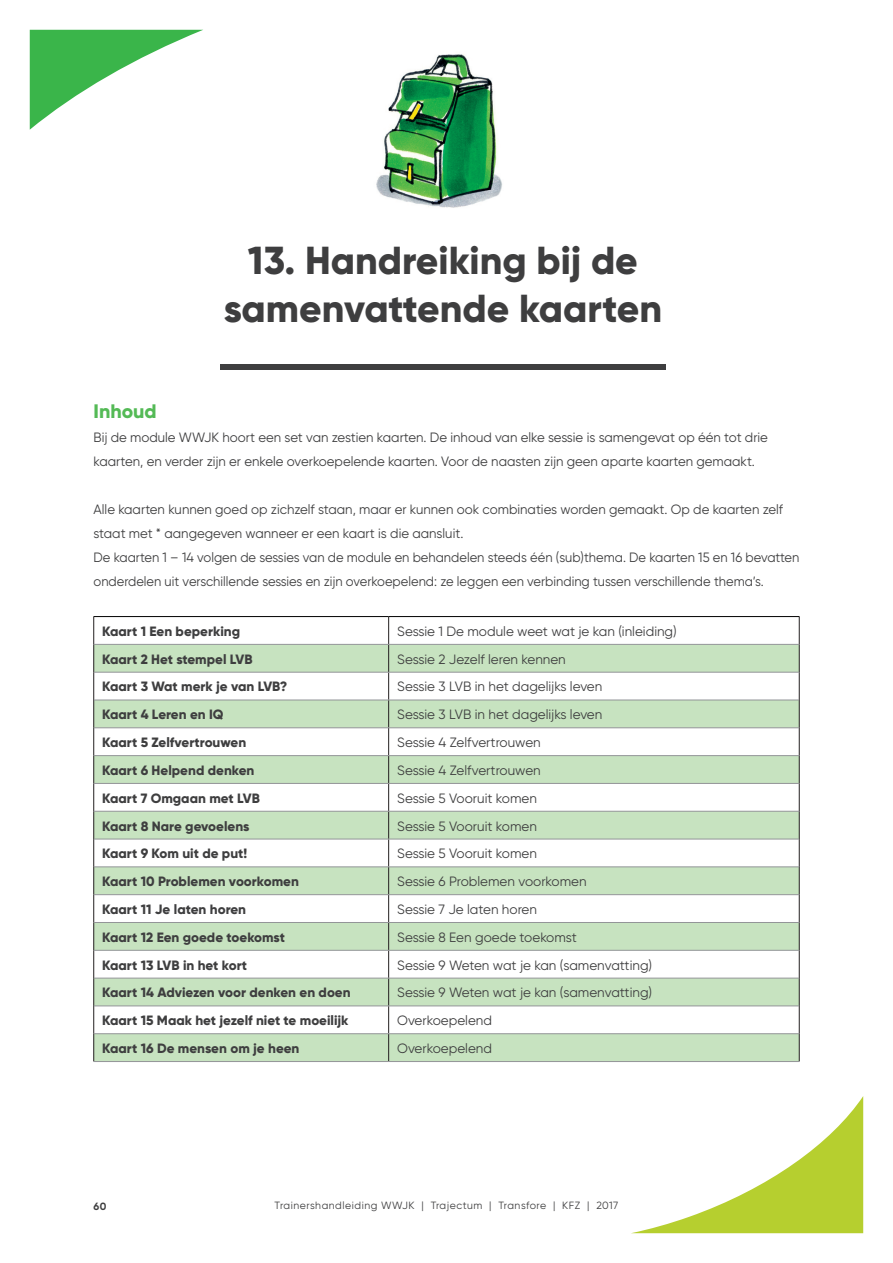
<style>
.page{position:relative;width:893px;height:1263px;background:#fff}
.page>*{position:absolute;margin:0;border:0;box-sizing:border-box;transform-origin:0 0}
.TITEL_-_pagina{font:800 39px/48px "Gilroy";color:#3e3e3f;text-align:center}
.SUBKOP_-_groen{font:800 19.5px "Gilroy";color:#54ba56}
.BODYTEKST{font:13.5px/24px "Gilroy";color:#3e3e3f}
.t1{font:800 13.5px "Gilroy";color:#3e3e3f}
.BODYTEKST-2{font:13.5px/24px "Gilroy";color:#3e3e3f;scale:.96 1}
.t2{font:10.5px "Gilroy";letter-spacing:.05em;color:#3e3e3f}
.t3{font:700 10.5px "Gilroy";color:#3e3e3f}
</style>
<div class="page">
<svg style="left:30px;top:30px;width:173px;height:100px"></svg>
<svg style="left:632px;top:1096px;width:231px;height:137px"></svg>
<div style="left:220px;top:364px;width:446px;height:6px;background:#3e3e3f"></div>
<svg style="left:94px;top:617px;width:705px;height:27px"></svg>
<svg style="left:94px;top:645px;width:705px;height:416px;fill:#c7e3c0"></svg>
<svg style="left:799px;top:617px;width:1px;height:444px"></svg>
<svg style="left:93px;top:617px;width:1px;height:444px"></svg>
<svg style="left:388px;top:617px;width:1px;height:444px"></svg>
<hr style="left:94px;top:616px;width:295px;height:1px;background:#000">
<hr style="left:389px;top:616px;width:410px;height:1px;background:#000">
<hr style="left:94px;top:644px;width:295px;height:1px;background:#939598">
<hr style="left:389px;top:644px;width:410px;height:1px;background:#939598">
<hr style="left:94px;top:672px;width:295px;height:1px;background:#939598">
<hr style="left:389px;top:672px;width:410px;height:1px;background:#939598">
<hr style="left:94px;top:700px;width:295px;height:1px;background:#939598">
<hr style="left:389px;top:700px;width:410px;height:1px;background:#939598">
<hr style="left:94px;top:727px;width:295px;height:1px;background:#939598">
<hr style="left:389px;top:727px;width:410px;height:1px;background:#939598">
<hr style="left:94px;top:755px;width:295px;height:1px;background:#939598">
<hr style="left:389px;top:755px;width:410px;height:1px;background:#939598">
<hr style="left:94px;top:783px;width:295px;height:1px;background:#939598">
<hr style="left:389px;top:783px;width:410px;height:1px;background:#939598">
<hr style="left:94px;top:811px;width:295px;height:1px;background:#939598">
<hr style="left:389px;top:811px;width:410px;height:1px;background:#939598">
<hr style="left:94px;top:839px;width:295px;height:1px;background:#939598">
<hr style="left:389px;top:839px;width:410px;height:1px;background:#939598">
<hr style="left:94px;top:867px;width:295px;height:1px;background:#939598">
<hr style="left:389px;top:867px;width:410px;height:1px;background:#939598">
<hr style="left:94px;top:894px;width:295px;height:1px;background:#939598">
<hr style="left:389px;top:894px;width:410px;height:1px;background:#939598">
<hr style="left:94px;top:922px;width:295px;height:1px;background:#939598">
<hr style="left:389px;top:922px;width:410px;height:1px;background:#939598">
<hr style="left:94px;top:950px;width:295px;height:1px;background:#939598">
<hr style="left:389px;top:950px;width:410px;height:1px;background:#939598">
<hr style="left:94px;top:978px;width:295px;height:1px;background:#939598">
<hr style="left:389px;top:978px;width:410px;height:1px;background:#939598">
<hr style="left:94px;top:1006px;width:295px;height:1px;background:#939598">
<hr style="left:389px;top:1006px;width:410px;height:1px;background:#939598">
<hr style="left:94px;top:1033px;width:295px;height:1px;background:#939598">
<hr style="left:389px;top:1033px;width:410px;height:1px;background:#939598">
<hr style="left:94px;top:1061px;width:295px;height:1px;background:#939598">
<hr style="left:389px;top:1061px;width:410px;height:1px;background:#939598">
<img style="left:376px;top:54px;width:126px;height:154px">
<p class="TITEL_-_pagina" style="left:224px;top:236px;width:440px">13. Handreiking bij de samenvattende kaarten</p>
<p class="SUBKOP_-_groen" style="left:94px;top:399px;width:65px">Inhoud</p>
<p class="BODYTEKST" style="left:94px;top:425px;width:676px">Bij de module WWJK hoort een set van zestien kaarten. De inhoud van elke sessie is samengevat op één tot drie kaarten, en verder zijn er enkele overkoepelende kaarten. Voor de naasten zijn geen aparte kaarten gemaakt.</p>
<p class="BODYTEKST" style="left:94px;top:497px;width:691px">Alle kaarten kunnen goed op zichzelf staan, maar er kunnen ook combinaties worden gemaakt. Op de kaarten zelf staat met * aangegeven wanneer er een kaart is die aansluit.</p>
<p class="BODYTEKST-2" style="left:94px;top:545px;width:737px">De kaarten 1 – 14 volgen de sessies van de module en behandelen steeds één (sub)thema. De kaarten 15 en 16 bevatten onderdelen uit verschillende sessies en zijn overkoepelend: ze leggen een verbinding tussen verschillende thema’s.</p>
<p class="t1" style="left:102px;top:623px;width:139px">Kaart 1 Een beperking</p>
<p class="BODYTEKST" style="left:397px;top:619px;width:281px">Sessie 1 De module weet wat je kan (inleiding)</p>
<p class="t1" style="left:102px;top:650px;width:152px">Kaart 2 Het stempel LVB</p>
<p class="BODYTEKST" style="left:397px;top:647px;width:170px">Sessie 2 Jezelf leren kennen</p>
<p class="t1" style="left:102px;top:678px;width:187px">Kaart 3 Wat merk je van LVB?</p>
<p class="BODYTEKST" style="left:397px;top:675px;width:207px">Sessie 3 LVB in het dagelijks leven</p>
<p class="t1" style="left:102px;top:706px;width:123px">Kaart 4 Leren en IQ</p>
<p class="BODYTEKST" style="left:397px;top:702px;width:207px">Sessie 3 LVB in het dagelijks leven</p>
<p class="t1" style="left:102px;top:734px;width:146px">Kaart 5 Zelfvertrouwen</p>
<p class="BODYTEKST" style="left:397px;top:730px;width:145px">Sessie 4 Zelfvertrouwen</p>
<p class="t1" style="left:102px;top:762px;width:154px">Kaart 6 Helpend denken</p>
<p class="BODYTEKST" style="left:397px;top:758px;width:145px">Sessie 4 Zelfvertrouwen</p>
<p class="t1" style="left:102px;top:789px;width:159px">Kaart 7 Omgaan met LVB</p>
<p class="BODYTEKST" style="left:397px;top:786px;width:141px">Sessie 5 Vooruit komen</p>
<p class="t1" style="left:102px;top:817px;width:149px">Kaart 8 Nare gevoelens</p>
<p class="BODYTEKST" style="left:397px;top:814px;width:141px">Sessie 5 Vooruit komen</p>
<p class="t1" style="left:102px;top:845px;width:147px">Kaart 9 Kom uit de put!</p>
<p class="BODYTEKST" style="left:397px;top:841px;width:141px">Sessie 5 Vooruit komen</p>
<p class="t1" style="left:102px;top:873px;width:198px">Kaart 10 Problemen voorkomen</p>
<p class="BODYTEKST" style="left:397px;top:869px;width:191px">Sessie 6 Problemen voorkomen</p>
<p class="t1" style="left:102px;top:901px;width:145px">Kaart 11 Je laten horen</p>
<p class="BODYTEKST" style="left:397px;top:897px;width:141px">Sessie 7 Je laten horen</p>
<p class="t1" style="left:102px;top:928px;width:184px">Kaart 12 Een goede toekomst</p>
<p class="BODYTEKST" style="left:397px;top:925px;width:181px">Sessie 8 Een goede toekomst</p>
<p class="t1" style="left:102px;top:956px;width:146px">Kaart 13 LVB in het kort</p>
<p class="BODYTEKST" style="left:397px;top:953px;width:257px">Sessie 9 Weten wat je kan (samenvatting)</p>
<p class="t1" style="left:102px;top:984px;width:250px">Kaart 14 Adviezen voor denken en doen</p>
<p class="BODYTEKST" style="left:397px;top:980px;width:257px">Sessie 9 Weten wat je kan (samenvatting)</p>
<p class="t1" style="left:102px;top:1012px;width:248px">Kaart 15 Maak het jezelf niet te moeilijk</p>
<p class="BODYTEKST" style="left:397px;top:1008px;width:96px">Overkoepelend</p>
<p class="t1" style="left:102px;top:1040px;width:199px">Kaart 16 De mensen om je heen</p>
<p class="BODYTEKST" style="left:397px;top:1036px;width:96px">Overkoepelend</p>
<p class="t3" style="left:94px;top:1200px;width:14px">60</p>
<p class="t2" style="left:275px;top:1199px;width:345px">Trainershandleiding WWJK | Trajectum | Transfore | KFZ | 2017</p>
</div>
